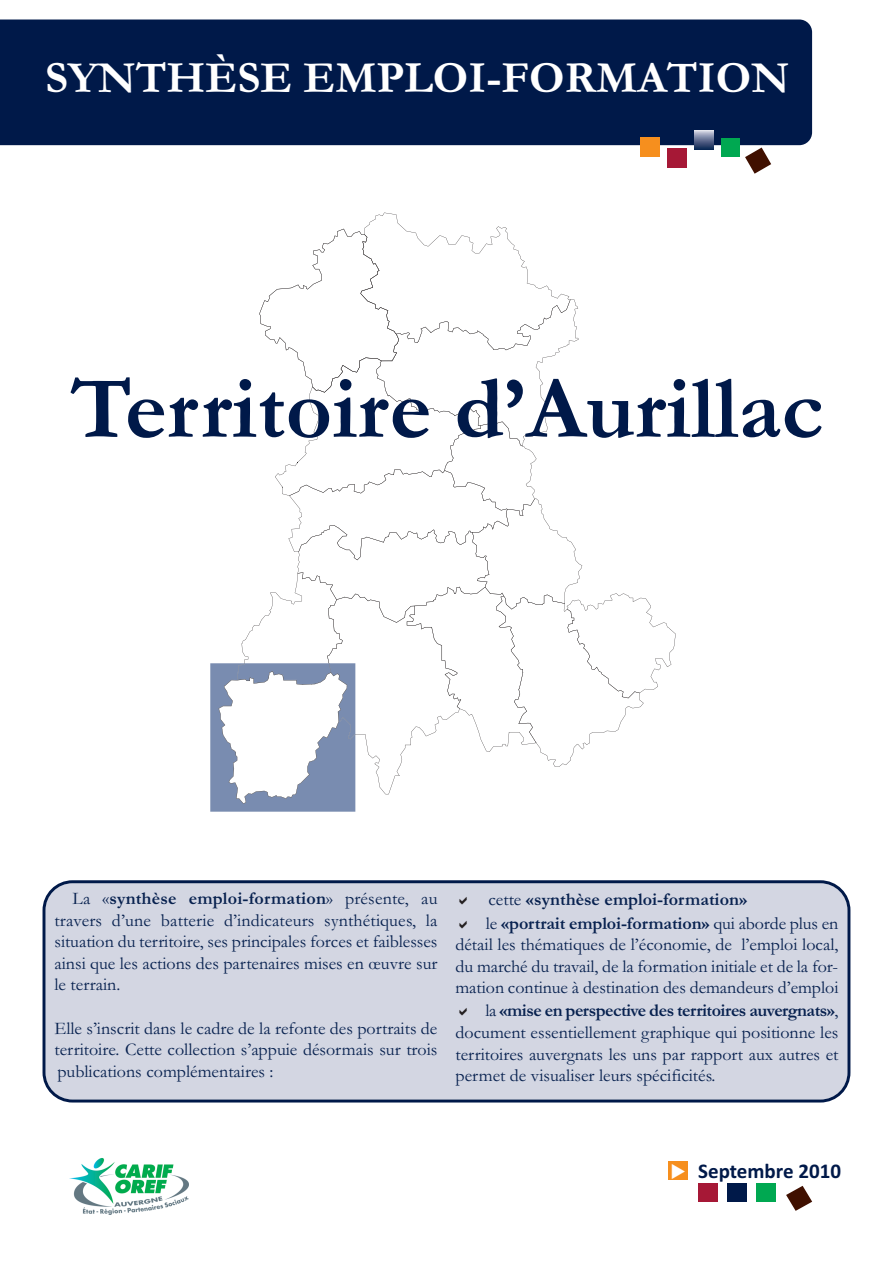
<style>
.page{position:relative;width:893px;height:1263px;background:#fff}
.page>*{position:absolute;margin:0;border:0;box-sizing:border-box;transform-origin:0 0}
.t1{font:700 90px "Garamond";color:#001949}
.t2{font:700 45px "Garamond";color:#fff}
.t3{font:700 21px "Calibri";color:#001949}
.t4{font:18px/21.6px "Garamond";color:#07214f;text-align:justify}
.t5{font:700 18px "Garamond";letter-spacing:-.01em;color:#07214f}
.t6{font:700 18px "Garamond";letter-spacing:-.03em;color:#07214f}
.s1{font-weight:700}
.s2{font-weight:400}
</style>
<div class="page">
<svg style="left:210px;top:213px;width:466px;height:599px"></svg>
<div style="left:43px;top:880px;width:807px;height:222px;background:#d3d6e2"></div>
<div style="left:669px;top:1161px;width:19px;height:19px;background:#f68f1e"></div>
<div style="left:698px;top:1183px;width:20px;height:19px;background:#a61836"></div>
<div style="left:728px;top:1183px;width:19px;height:19px;background:#001949"></div>
<div style="left:756px;top:1183px;width:19px;height:19px;background:#00a851"></div>
<svg style="left:786px;top:1186px;width:26px;height:25px"></svg>
<div style="left:0;top:20px;width:812px;height:125px;background:#001949"></div>
<div style="left:640px;top:138px;width:19px;height:19px;background:#f68f1e"></div>
<div style="left:667px;top:148px;width:19px;height:19px;background:#a61836"></div>
<svg style="left:694px;top:130px;width:19px;height:19px"></svg>
<div style="left:721px;top:138px;width:19px;height:18px;background:#00a851"></div>
<svg style="left:745px;top:148px;width:26px;height:26px"></svg>
<img style="left:69px;top:1158px;width:119px;height:56px">
<svg style="left:460px;top:897px;width:7px;height:8px"></svg>
<svg style="left:460px;top:920px;width:7px;height:8px"></svg>
<svg style="left:460px;top:1008px;width:7px;height:8px"></svg>
<h2 class="t2" style="left:45px;top:50px;width:746px">SYNTHÈSE EMPLOI-FORMATION</h2>
<h1 class="t1" style="left:71px;top:353px;width:754px">Territoire d’Aurillac</h1>
<p class="t4" style="left:55px;top:887px;width:384px;text-indent:18px">La «<span class="s1">synthèse emploi-formation</span>» présente, au travers d’une batterie d’indicateurs synthétiques, la situation du territoire, ses principales forces et faiblesses ainsi que les actions des partenaires mises en œuvre sur le terrain.</p>
<p class="t4" style="left:55px;top:1017px;width:384px">Elle s’inscrit dans le cadre de la refonte des portraits de territoire. Cette collection s’appuie désormais sur trois publications complémentaires :</p>
<p class="t5" style="left:488px;top:889px;width:260px"><span class="s2">cette</span> «synthèse emploi-formation»</p>
<p class="t5" style="left:486px;top:912px;width:354px"><span class="s2">le</span> «portrait emploi-formation» <span class="s2">qui aborde plus en</span></p>
<p class="t4" style="left:455px;top:933px;width:384px">détail les thématiques de l’économie, de l’emploi local,</p>
<p class="t4" style="left:455px;top:955px;width:384px">du marché du travail, de la formation initiale et de la for-</p>
<p class="t4" style="left:455px;top:976px;width:384px">mation continue à destination des demandeurs d’emploi</p>
<p class="t6" style="left:486px;top:999px;width:354px"><span class="s2">la</span> «mise en perspective des territoires auvergnats»<span class="s2">,</span></p>
<p class="t4" style="left:455px;top:1021px;width:384px">document essentiellement graphique qui positionne les</p>
<p class="t4" style="left:455px;top:1042px;width:384px">territoires auvergnats les uns par rapport aux autres et</p>
<p class="t4" style="left:455px;top:1064px;width:262px">permet de visualiser leurs spécificités.</p>
<p class="t3" style="left:698px;top:1158px;width:144px">Septembre 2010</p>
</div>
